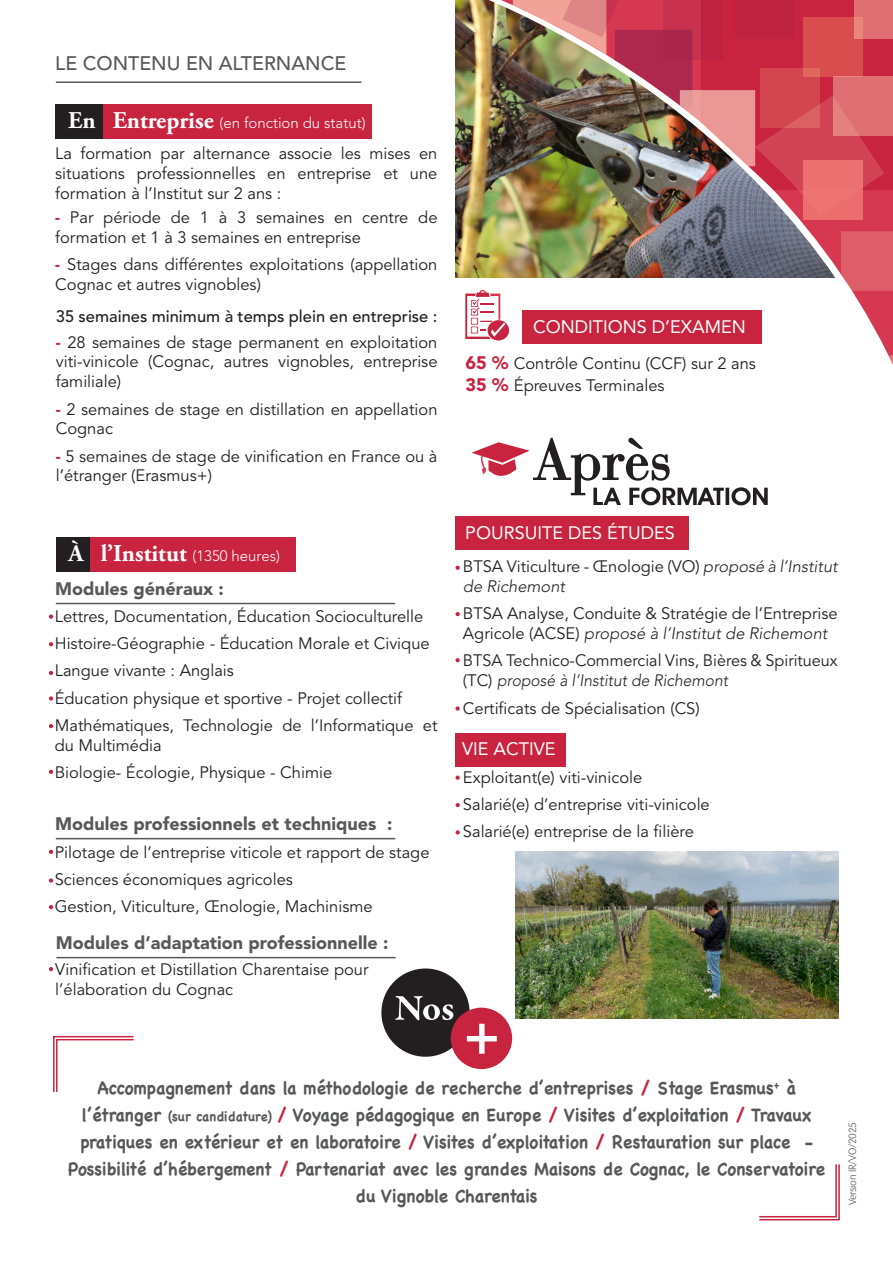
<style>
.page{position:relative;width:893px;height:1263px;background:#fff}
.page>*{position:absolute;margin:0;border:0;box-sizing:border-box;transform-origin:0 0}
.t1{font:500 19.5px "Avenir LT Std";color:#57585a}
.t2{font:700 18px/27px "Chalkboard";color:#57585a;text-align:center;scale:.94 1}
.t3{font:900 18px "Avenir LT Std";color:#57585a}
.t4{font:18px "Avenir LT Std";color:#fff}
.t5{font:16.5px/19.8px "Avenir LT Std";color:#231f20}
.t6{font:italic 300 16.5px/19.8px "Avenir LT Std";color:#231f20}
.t7{font:500 16.5px "Avenir LT Std";color:#231f20}
.t8{font:300 15px "Avenir LT Std";color:#fff}
.t9{font:300 10.5px "Folks";letter-spacing:-.04em;color:#57585a}
.s1{font-family:"Adobe Garamond Pro";font-weight:700;font-size:24px}
.s2{font-weight:900;color:#c8233f}
.s3{font-weight:900;font-size:18px;color:#c8233f}
.s4{font-weight:400;font-style:normal}
.s5{font-weight:300;font-style:italic}
.s6{color:#c8233f}
.s7{font-size:13.5px}
</style>
<div class="page">
<div style="left:381px;top:968px;width:89px;height:89px;background:#231f20;border-radius:50%"></div>
<div style="left:451px;top:1008px;width:61px;height:61px;background:#c8233f;border-radius:50%"></div>
<div style="left:95px;top:105px;width:277px;height:34px;background:#c8233f"></div>
<div style="left:76px;top:537px;width:220px;height:34px;background:#c8233f"></div>
<div style="left:55px;top:105px;width:48px;height:34px;background:#231f20"></div>
<div style="left:56px;top:537px;width:34px;height:34px;background:#231f20"></div>
<img style="left:455px;top:0;width:438px;height:357px">
<div style="left:804px;top:161px;width:59px;height:59px;background:#ec6d6e"></div>
<svg style="left:889px;top:355px;width:4px;height:10px"></svg>
<div style="left:841px;top:231px;width:52px;height:60px;background:#df5d69"></div>
<img style="left:513px;top:0;width:380px;height:216px">
<svg style="left:395px;top:996px;width:58px;height:24px"></svg>
<svg style="left:467px;top:1024px;width:30px;height:30px"></svg>
<svg style="left:53px;top:1035px;width:81px;height:57px"></svg>
<svg style="left:759px;top:1164px;width:81px;height:57px"></svg>
<hr style="left:56px;top:603px;width:339px;height:1px;background:#57585a">
<hr style="left:56px;top:838px;width:339px;height:1px;background:#57585a">
<hr style="left:56px;top:957px;width:340px;height:1px;background:#57585a">
<hr style="left:56px;top:81px;width:305px;height:2px;background:#57585a">
<svg style="left:471px;top:437px;width:297px;height:68px"></svg>
<div style="left:456px;top:516px;width:233px;height:33px;background:#c8233f"></div>
<div style="left:455px;top:733px;width:111px;height:33px;background:#c8233f"></div>
<div style="left:522px;top:310px;width:239px;height:33px;background:#c8233f"></div>
<svg style="left:49px;top:614px;width:4px;height:5px"></svg>
<svg style="left:49px;top:642px;width:4px;height:4px"></svg>
<svg style="left:49px;top:671px;width:4px;height:4px"></svg>
<svg style="left:49px;top:696px;width:4px;height:5px"></svg>
<svg style="left:49px;top:850px;width:4px;height:4px"></svg>
<svg style="left:49px;top:724px;width:4px;height:4px"></svg>
<svg style="left:49px;top:878px;width:4px;height:5px"></svg>
<svg style="left:49px;top:770px;width:4px;height:4px"></svg>
<svg style="left:49px;top:905px;width:4px;height:4px"></svg>
<svg style="left:49px;top:967px;width:4px;height:4px"></svg>
<div style="left:488px;top:320px;width:21px;height:20px;background:#c8233f;border-radius:50%"></div>
<svg style="left:465px;top:290px;width:40px;height:49px"></svg>
<svg style="left:455px;top:566px;width:5px;height:4px"></svg>
<svg style="left:455px;top:775px;width:5px;height:5px"></svg>
<svg style="left:456px;top:612px;width:4px;height:4px"></svg>
<svg style="left:456px;top:803px;width:4px;height:4px"></svg>
<svg style="left:455px;top:658px;width:5px;height:4px"></svg>
<svg style="left:456px;top:830px;width:4px;height:4px"></svg>
<svg style="left:455px;top:706px;width:5px;height:5px"></svg>
<img style="left:515px;top:851px;width:323px;height:167px">
<p class="t1" style="left:55px;top:55px;width:293px">LE CONTENU EN ALTERNANCE</p>
<p class="t8" style="left:68px;top:117px;width:299px"><span class="s1">En Entreprise</span> (en fonction du statut)</p>
<p class="t5" style="left:55px;top:144px;width:384px;text-align:justify">La formation par alternance associe les mises en situations professionnelles en entreprise et une formation à l’Institut sur 2 ans :</p>
<p class="t5" style="left:55px;top:208px;width:384px"><span class="s2">-</span> Par période de 1 à 3 semaines en centre de formation et 1 à 3 semaines en entreprise</p>
<p class="t5" style="left:55px;top:255px;width:384px"><span class="s2">-</span> Stages dans différentes exploitations (appellation<br>Cognac et autres vignobles)</p>
<p class="t7" style="left:56px;top:309px;width:383px">35 semaines minimum à temps plein en entreprise :</p>
<p class="t5" style="left:56px;top:333px;width:383px;text-align:justify"><span class="s2">-</span> 28 semaines de stage permanent en exploitation viti-vinicole (Cognac, autres vignobles, entreprise familiale)</p>
<p class="t5" style="left:56px;top:400px;width:383px"><span class="s2">-</span> 2 semaines de stage en distillation en appellation<br>Cognac</p>
<p class="t5" style="left:56px;top:447px;width:383px"><span class="s2">-</span> 5 semaines de stage de vinification en France ou à l’étranger (Erasmus+)</p>
<p class="t8" style="left:68px;top:549px;width:213px"><span class="s1">À l’Institut</span> (1350 heures)</p>
<p class="t3" style="left:55px;top:581px;width:170px">Modules généraux :</p>
<p class="t5" style="left:55px;top:603px;width:384px;line-height:27.3px">Lettres, Documentation, Éducation Socioculturelle Histoire-Géographie - Éducation Morale et Civique Langue vivante : Anglais<br>Éducation physique et sportive - Projet collectif Mathématiques, Technologie de l’Informatique et</p>
<p class="t5" style="left:55px;top:732px;width:279px;line-height:27.3px">du Multimédia<br>Biologie- Écologie, Physique - Chimie</p>
<p class="t3" style="left:55px;top:817px;width:339px">Modules professionnels et techniques :</p>
<p class="t5" style="left:55px;top:839px;width:376px;line-height:27.3px">Pilotage de l’entreprise viticole et rapport de stage<br>Sciences économiques agricoles<br>Gestion, Viticulture, Œnologie, Machinisme</p>
<p class="t3" style="left:56px;top:935px;width:334px">Modules d’adaptation professionnelle :</p>
<p class="t5" style="left:55px;top:960px;width:315px">Vinification et Distillation Charentaise pour l’élaboration du Cognac</p>
<p class="t4" style="left:533px;top:316px;width:214px">CONDITIONS D’EXAMEN</p>
<p class="t5" style="left:466px;top:354px;width:292px;line-height:21.6px"><span class="s3">65 %</span> Contrôle Continu (CCF) sur 2 ans<br><span class="s3">35 %</span> Épreuves Terminales</p>
<p class="t4" style="left:465px;top:522px;width:211px">POURSUITE DES ÉTUDES</p>
<p class="t6" style="left:463px;top:558px;width:376px"><span class="s4">BTSA Viticulture - Œnologie (VO)</span> proposé à l’Institut de Richemont</p>
<p class="t5" style="left:463px;top:604px;width:376px">BTSA Analyse, Conduite &amp; Stratégie de l’Entreprise<br>Agricole (ACSE) <span class="s5">proposé à l’Institut de Richemont</span></p>
<p class="t5" style="left:463px;top:652px;width:376px">BTSA Technico-Commercial Vins, Bières &amp; Spiritueux (TC) <span class="s5">proposé à l’Institut de Richemont</span></p>
<p class="t5" style="left:463px;top:699px;width:238px">Certificats de Spécialisation (CS)</p>
<p class="t4" style="left:462px;top:738px;width:95px">VIE ACTIVE</p>
<p class="t5" style="left:463px;top:764px;width:248px;line-height:27.3px">Exploitant(e) viti-vinicole<br>Salarié(e) d’entreprise viti-vinicole<br>Salarié(e) entreprise de la filière</p>
<p class="t2" style="left:68px;top:1075px;width:807px">Accompagnement dans la méthodologie de recherche d’entreprises <span class="s6">/</span> Stage Erasmus<sup>+</sup> à l’étranger <span class="s7">(sur candidature)</span> <span class="s6">/</span> Voyage pédagogique en Europe <span class="s6">/</span> Visites d’exploitation <span class="s6">/</span> Travaux pratiques en extérieur et en laboratoire <span class="s6">/</span> Visites d’exploitation <span class="s6">/</span> Restauration sur place - Possibilité d’hébergement <span class="s6">/</span> Partenariat avec les grandes Maisons de Cognac, le Conservatoire du Vignoble Charentais</p>
<p class="t9" style="left:846px;top:1205px;width:84px;rotate:-90deg">Version IR/VO/2025</p>
</div>
